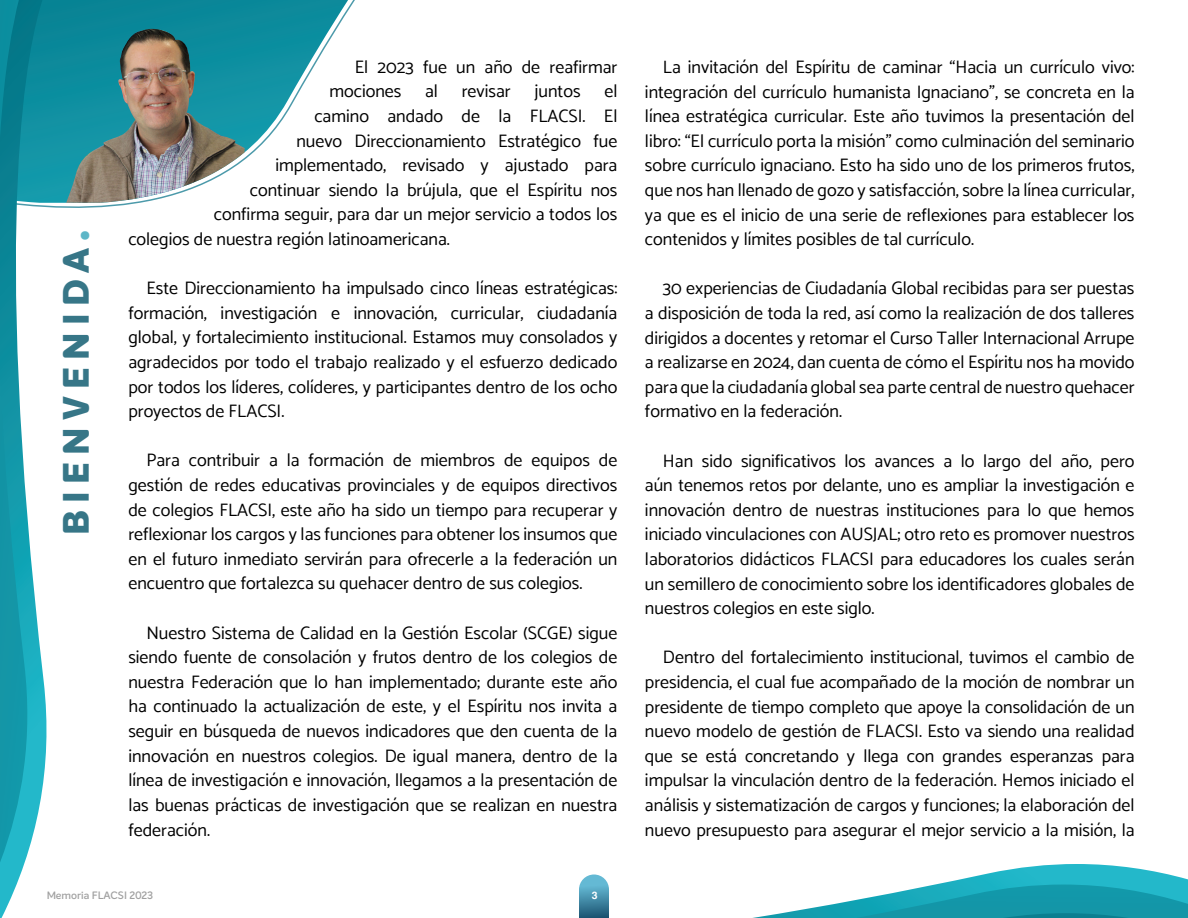
<style>
.page{position:relative;width:1188px;height:918px;background:#fff}
.page>*{position:absolute;margin:0;border:0;box-sizing:border-box;transform-origin:0 0}
.t1{font:800 36px "Intelo";letter-spacing:.2em;color:#377687}
.t2{font:18px/24.6px "Catamaran";color:#000;text-align:justify}
.t3{font:600 10.5px "Intelo";color:#535353}
.t4{font:700 10.5px "Helvetica";color:#fff}
.s1{font-size:45px;color:#5db6c7}
</style>
<div class="page">
<svg style="left:579px;top:874px;width:30px;height:44px"></svg>
<svg style="left:752px;top:864px;width:436px;height:54px"></svg>
<img style="left:54px;top:0;width:294px;height:203px">
<img style="left:66px;top:29px;width:179px;height:174px">
<svg style="left:0;top:0;width:54px;height:918px"></svg>
<svg style="left:0;top:0;width:33px;height:863px"></svg>
<h1 class="t1" style="left:53px;top:535px;width:306px;rotate:-90deg">BIENVENIDA<span class="s1">.</span></h1>
<p class="t2" style="left:329px;top:54px;width:290px;text-indent:26px">El 2023 fue un año de reafirmar mociones</p>
<p class="t2" style="left:425px;top:79px;width:14px">al</p>
<p class="t2" style="left:462px;top:79px;width:50px">revisar</p>
<p class="t2" style="left:534px;top:79px;width:48px">juntos</p>
<p class="t2" style="left:604px;top:79px;width:15px">el</p>
<p class="t2" style="left:314px;top:103px;width:305px">camino andado de la FLACSI. El</p>
<p class="t2" style="left:296px;top:128px;width:322px">nuevo Direccionamiento Estratégico fue</p>
<p class="t2" style="left:275px;top:153px;width:343px">implementado, revisado y ajustado para</p>
<p class="t2" style="left:250px;top:177px;width:369px">continuar siendo la brújula, que el Espíritu nos</p>
<p class="t2" style="left:214px;top:202px;width:405px">confirma seguir, para dar un mejor servicio a todos los</p>
<p class="t2" style="left:128px;top:227px;width:323px">colegios de nuestra región latinoamericana.</p>
<p class="t2" style="left:128px;top:276px;width:491px;text-indent:18px">Este Direccionamiento ha impulsado cinco líneas estratégicas: formación, investigación e innovación, curricular, ciudadanía global, y fortalecimiento institucional. Estamos muy consolados y agradecidos por todo el trabajo realizado y el esfuerzo dedicado por todos los líderes, colíderes, y participantes dentro de los ocho proyectos de FLACSI.</p>
<p class="t2" style="left:128px;top:448px;width:491px;text-indent:18px">Para contribuir a la formación de miembros de equipos de gestión de redes educativas provinciales y de equipos directivos de colegios FLACSI, este año ha sido un tiempo para recuperar y reflexionar los cargos y las funciones para obtener los insumos que en el futuro inmediato servirán para ofrecerle a la federación un encuentro que fortalezca su quehacer dentro de sus colegios.</p>
<p class="t2" style="left:128px;top:620px;width:491px;text-indent:18px">Nuestro Sistema de Calidad en la Gestión Escolar (SCGE) sigue siendo fuente de consolación y frutos dentro de los colegios de nuestra Federación que lo han implementado; durante este año ha continuado la actualización de este, y el Espíritu nos invita a seguir en búsqueda de nuevos indicadores que den cuenta de la innovación en nuestros colegios. De igual manera, dentro de la línea de investigación e innovación, llegamos a la presentación de las buenas prácticas de investigación que se realizan en nuestra federación.</p>
<p class="t3" style="left:46px;top:889px;width:108px">Memoria FLACSI 2023</p>
<p class="t4" style="left:592px;top:889px;width:7px">3</p>
<p class="t2" style="left:645px;top:54px;width:491px;text-indent:18px">La invitación del Espíritu de caminar “Hacia un currículo vivo: integración del currículo humanista Ignaciano”, se concreta en la línea estratégica curricular. Este año tuvimos la presentación del libro: “El currículo porta la misión” como culminación del seminario sobre currículo ignaciano. Esto ha sido uno de los primeros frutos, que nos han llenado de gozo y satisfacción, sobre la línea curricular, ya que es el inicio de una serie de reflexiones para establecer los contenidos y límites posibles de tal currículo.</p>
<p class="t2" style="left:645px;top:276px;width:491px;text-indent:18px">30 experiencias de Ciudadanía Global recibidas para ser puestas a disposición de toda la red, así como la realización de dos talleres dirigidos a docentes y retomar el Curso Taller Internacional Arrupe a realizarse en 2024, dan cuenta de cómo el Espíritu nos ha movido para que la ciudadanía global sea parte central de nuestro quehacer formativo en la federación.</p>
<p class="t2" style="left:645px;top:448px;width:491px;text-indent:18px">Han sido significativos los avances a lo largo del año, pero aún tenemos retos por delante, uno es ampliar la investigación e innovación dentro de nuestras instituciones para lo que hemos iniciado vinculaciones con AUSJAL; otro reto es promover nuestros laboratorios didácticos FLACSI para educadores los cuales serán un semillero de conocimiento sobre los identificadores globales de nuestros colegios en este siglo.</p>
<p class="t2" style="left:645px;top:645px;width:491px;text-indent:18px">Dentro del fortalecimiento institucional, tuvimos el cambio de presidencia, el cual fue acompañado de la moción de nombrar un presidente de tiempo completo que apoye la consolidación de un nuevo modelo de gestión de FLACSI. Esto va siendo una realidad que se está concretando y llega con grandes esperanzas para impulsar la vinculación dentro de la federación. Hemos iniciado el análisis y sistematización de cargos y funciones; la elaboración del nuevo presupuesto para asegurar el mejor servicio a la misión, la</p>
</div>
